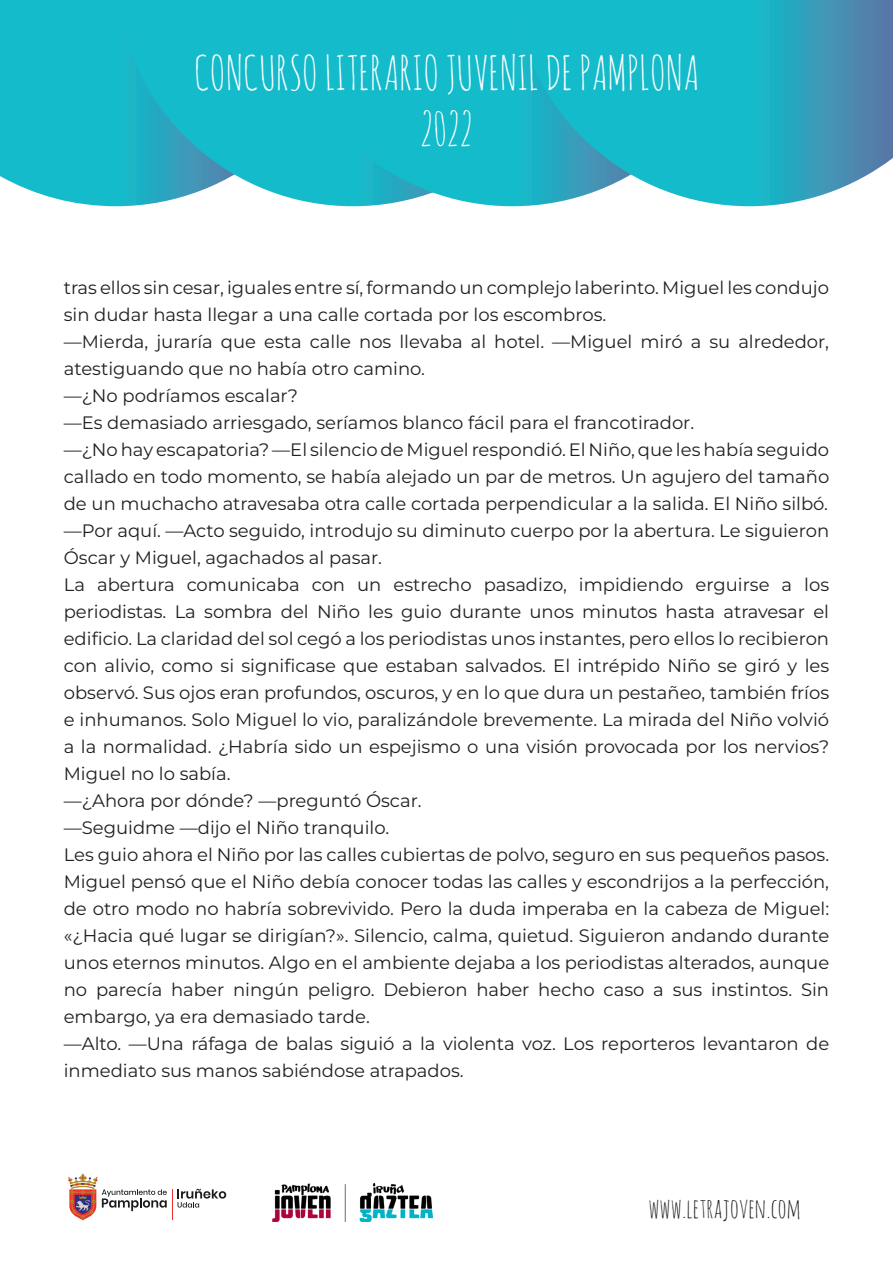
<style>
.page{position:relative;width:893px;height:1263px;background:#fff}
.page>*{position:absolute;margin:0;border:0;box-sizing:border-box;transform-origin:0 0}
.t1{font:46.5px "Amatic SC";color:#fff}
.t2{font:27px "Amatic SC";color:#231f20}
.Texto{font:18px/27px "Montserrat";color:#231f20}
</style>
<div class="page">
<div style="left:0;top:0;width:118px;height:206px;background:#14bccb"></div>
<svg style="left:118px;top:0;width:159px;height:206px;background:#28bbcb"></svg>
<div style="left:277px;top:0;width:237px;height:206px;background:#14bccb"></div>
<svg style="left:514px;top:0;width:379px;height:206px;background:#30b2c6"></svg>
<svg style="left:178px;top:1189px;width:48px;height:18px"></svg>
<hr style="left:172px;top:1189px;width:1px;height:31px;background:#ee2d2d">
<svg style="left:68px;top:1173px;width:99px;height:47px"></svg>
<img style="left:272px;top:1184px;width:160px;height:37px">
<p class="t1" style="left:194px;top:43px;width:507px">CONCURSO LITERARIO JUVENIL DE PAMPLONA</p>
<p class="t1" style="left:420px;top:98px;width:54px">2022</p>
<p class="Texto" style="left:64px;top:273px;width:767px">tras ellos sin cesar, iguales entre sí, formando un complejo laberinto. Miguel les condujo sin dudar hasta llegar a una calle cortada por los escombros.</p>
<p class="Texto" style="left:64px;top:327px;width:767px">—Mierda, juraría que esta calle nos llevaba al hotel. —Miguel miró a su alrededor, atestiguando que no había otro camino.</p>
<p class="Texto" style="left:64px;top:381px;width:236px">—¿No podríamos escalar?</p>
<p class="Texto" style="left:64px;top:408px;width:632px">—Es demasiado arriesgado, seríamos blanco fácil para el francotirador.</p>
<p class="Texto" style="left:64px;top:435px;width:767px;text-align:justify">—¿No hay escapatoria? —El silencio de Miguel respondió. El Niño, que les había seguido callado en todo momento, se había alejado un par de metros. Un agujero del tamaño de un muchacho atravesaba otra calle cortada perpendicular a la salida. El Niño silbó.</p>
<p class="Texto" style="left:64px;top:516px;width:767px">—Por aquí. —Acto seguido, introdujo su diminuto cuerpo por la abertura. Le siguieron<br>Óscar y Miguel, agachados al pasar.</p>
<p class="Texto" style="left:64px;top:570px;width:767px;text-align:justify">La abertura comunicaba con un estrecho pasadizo, impidiendo erguirse a los periodistas. La sombra del Niño les guio durante unos minutos hasta atravesar el edificio. La claridad del sol cegó a los periodistas unos instantes, pero ellos lo recibieron con alivio, como si significase que estaban salvados. El intrépido Niño se giró y les observó. Sus ojos eran profundos, oscuros, y en lo que dura un pestañeo, también fríos e inhumanos. Solo Miguel lo vio, paralizándole brevemente. La mirada del Niño volvió a la normalidad. ¿Habría sido un espejismo o una visión provocada por los nervios?<br>Miguel no lo sabía.</p>
<p class="Texto" style="left:64px;top:786px;width:359px">—¿Ahora por dónde? —preguntó Óscar.</p>
<p class="Texto" style="left:64px;top:813px;width:327px">—Seguidme —dijo el Niño tranquilo.</p>
<p class="Texto" style="left:64px;top:840px;width:767px;text-align:justify">Les guio ahora el Niño por las calles cubiertas de polvo, seguro en sus pequeños pasos.<br>Miguel pensó que el Niño debía conocer todas las calles y escondrijos a la perfección, de otro modo no habría sobrevivido. Pero la duda imperaba en la cabeza de Miguel: «¿Hacia qué lugar se dirigían?». Silencio, calma, quietud. Siguieron andando durante unos eternos minutos. Algo en el ambiente dejaba a los periodistas alterados, aunque no parecía haber ningún peligro. Debieron haber hecho caso a sus instintos. Sin embargo, ya era demasiado tarde.</p>
<p class="Texto" style="left:64px;top:1029px;width:767px">—Alto. —Una ráfaga de balas siguió a la violenta voz. Los reporteros levantaron de inmediato sus manos sabiéndose atrapados.</p>
<p class="t2" style="left:648px;top:1190px;width:154px">www.letrajoven.com</p>
</div>
